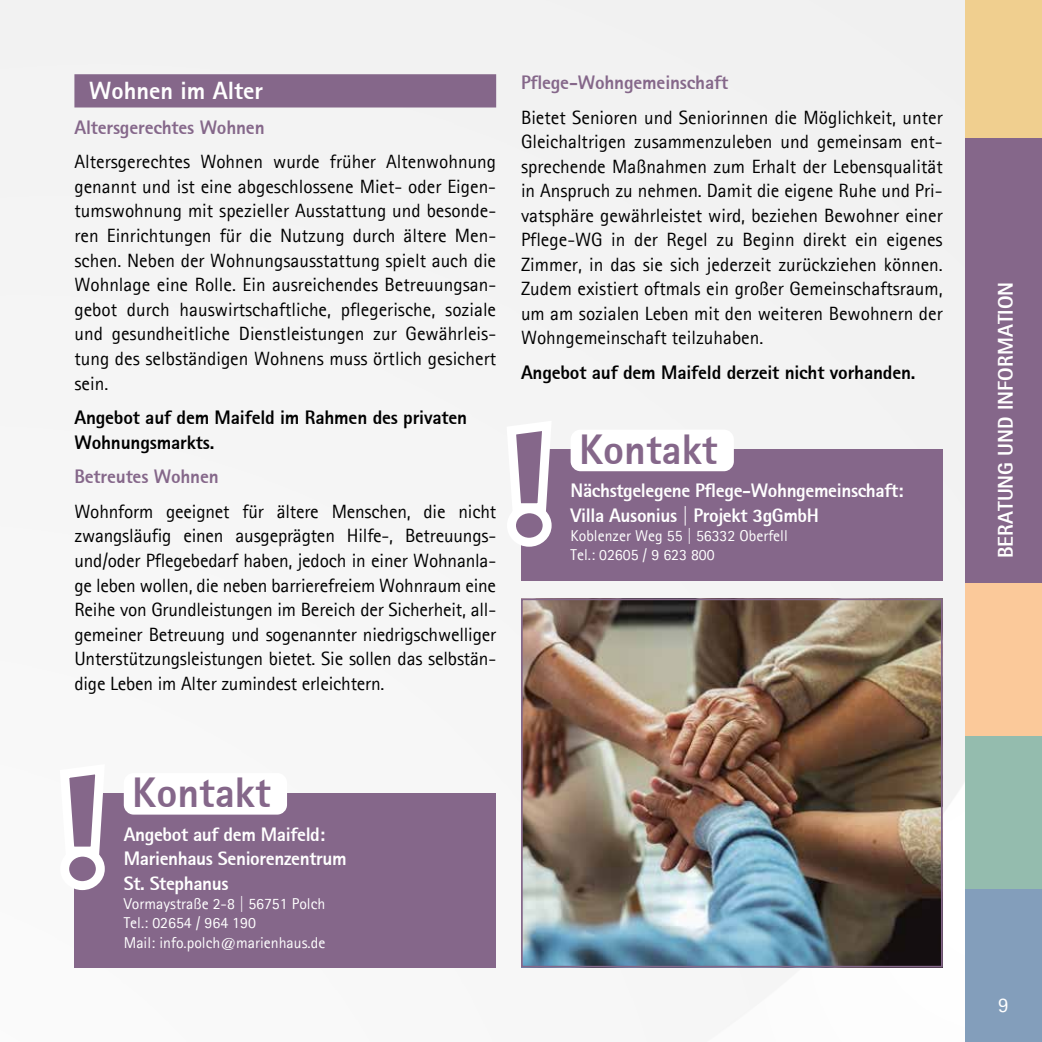
<style>
.page{position:relative;width:1042px;height:1042px;background:#fff}
.page>*{position:absolute;margin:0;border:0;box-sizing:border-box;transform-origin:0 0}
.t1{font:800 42px "Agfa Rotis Sans Serif";color:#85678a}
.t2{font:800 24.5px "Agfa Rotis Sans Serif";color:#fff}
.t3{font:800 21px "Agfa Rotis Sans Serif";color:#fff}
.t4{font:21px "Agfa Rotis Sans Serif";color:#fff}
.t5{font:19.25px/24.7px "Agfa Rotis Sans Serif";color:#000;text-align:justify}
.t6{font:800 19.25px/24.5px "Agfa Rotis Sans Serif";letter-spacing:-.02em;color:#fff}
.t7{font:800 19.25px/24.7px "Agfa Rotis Sans Serif";letter-spacing:-.01em;color:#000}
.t8{font:800 19.25px "Agfa Rotis Sans Serif";letter-spacing:-.01em;color:#85678a}
.t9{font:15.75px/19.2px "Agfa Rotis Sans Serif";color:#fff}
</style>
<div class="page">
<div style="left:0;top:0;width:965px;height:968px;background:#f4f4f4"></div>
<div style="left:965px;top:0;width:77px;height:138px;background:#f0cf8f"></div>
<div style="left:965px;top:138px;width:77px;height:445px;background:#85678a"></div>
<div style="left:965px;top:583px;width:77px;height:153px;background:#fbc99a"></div>
<div style="left:965px;top:736px;width:77px;height:153px;background:#94bcae"></div>
<div style="left:965px;top:889px;width:77px;height:153px;background:#839ebb"></div>
<div style="left:74px;top:74px;width:422px;height:33px;background:#85678a"></div>
<img style="left:524px;top:601px;width:416px;height:363px">
<div style="left:521px;top:598px;width:422px;height:369px;border:2px solid #85678a"></div>
<div style="left:74px;top:792px;width:422px;height:175px;background:#85678a"></div>
<svg style="left:54px;top:759px;width:56px;height:135px"></svg>
<div style="left:124px;top:773px;width:163px;height:41px;background:#fff;border-radius:10px"></div>
<div style="left:521px;top:449px;width:422px;height:131px;background:#85678a"></div>
<svg style="left:501px;top:415px;width:55px;height:136px"></svg>
<div style="left:570px;top:430px;width:164px;height:41px;background:#fff;border-radius:10px"></div>
<p class="t2" style="left:89px;top:75px;width:175px">Wohnen im Alter</p>
<p class="t8" style="left:74px;top:115px;width:192px">Altersgerechtes Wohnen</p>
<p class="t5" style="left:74px;top:149px;width:423px">Altersgerechtes Wohnen wurde früher Altenwohnung genannt und ist eine abgeschlossene Miet- oder Eigen&shy;tumswohnung mit spezieller Ausstattung und besonde&shy;ren Einrichtungen für die Nutzung durch ältere Men&shy;schen. Neben der Wohnungsausstattung spielt auch die Wohnlage eine Rolle. Ein ausreichendes Betreuungsan&shy;gebot durch hauswirtschaftliche, pflegerische, soziale und gesundheitliche Dienstleistungen zur Gewährleis&shy;tung des selbständigen Wohnens muss örtlich gesichert sein.</p>
<p class="t7" style="left:74px;top:405px;width:394px">Angebot auf dem Maifeld im Rahmen des privaten<br>Wohnungsmarkts.</p>
<p class="t8" style="left:74px;top:464px;width:146px">Betreutes Wohnen</p>
<p class="t5" style="left:74px;top:498px;width:423px">Wohnform geeignet für ältere Menschen, die nicht zwangsläufig einen ausgeprägten Hilfe-, Betreuungs&shy;und/oder Pflegebedarf haben, jedoch in einer Wohnanla&shy;ge leben wollen, die neben barrierefreiem Wohnraum eine Reihe von Grundleistungen im Bereich der Sicherheit, all&shy;gemeiner Betreuung und sogenannter niedrigschwelliger Unterstützungsleistungen bietet. Sie sollen das selbstän&shy;dige Leben im Alter zumindest erleichtern.</p>
<p class="t8" style="left:521px;top:70px;width:209px">Pflege-Wohngemeinschaft</p>
<p class="t5" style="left:521px;top:105px;width:423px">Bietet Senioren und Seniorinnen die Möglichkeit, unter Gleichaltrigen zusammenzuleben und gemeinsam ent&shy;sprechende Maßnahmen zum Erhalt der Lebensqualität in Anspruch zu nehmen. Damit die eigene Ruhe und Pri&shy;vatsphäre gewährleistet wird, beziehen Bewohner einer Pflege-WG in der Regel zu Beginn direkt ein eigenes Zimmer, in das sie sich jederzeit zurückziehen können.<br>Zudem existiert oftmals ein großer Gemeinschaftsraum, um am sozialen Leben mit den weiteren Bewohnern der Wohngemeinschaft teilzuhaben.</p>
<p class="t7" style="left:521px;top:359px;width:396px">Angebot auf dem Maifeld derzeit nicht vorhanden.</p>
<h1 class="t1" style="left:579px;top:423px;width:140px">Kontakt</h1>
<p class="t6" style="left:570px;top:478px;width:334px">Nächstgelegene Pflege-Wohngemeinschaft:<br>Villa Ausonius | Projekt 3gGmbH</p>
<p class="t9" style="left:570px;top:526px;width:219px">Koblenzer Weg 55 | 56332 Oberfell<br>Tel.: 02605 / 9 623 800</p>
<h1 class="t1" style="left:132px;top:766px;width:140px">Kontakt</h1>
<p class="t6" style="left:124px;top:822px;width:224px">Angebot auf dem Maifeld:<br>Marienhaus Seniorenzentrum<br>St. Stephanus</p>
<p class="t9" style="left:124px;top:894px;width:203px">Vormaystraße 2-8 | 56751 Polch<br>Tel.: 02654 / 964 190<br>Mail: info.polch@marienhaus.de</p>
<p class="t3" style="left:992px;top:558px;width:278px;rotate:-90deg">BERATUNG UND INFORMATION</p>
<p class="t4" style="left:998px;top:992px;width:12px">9</p>
</div>
